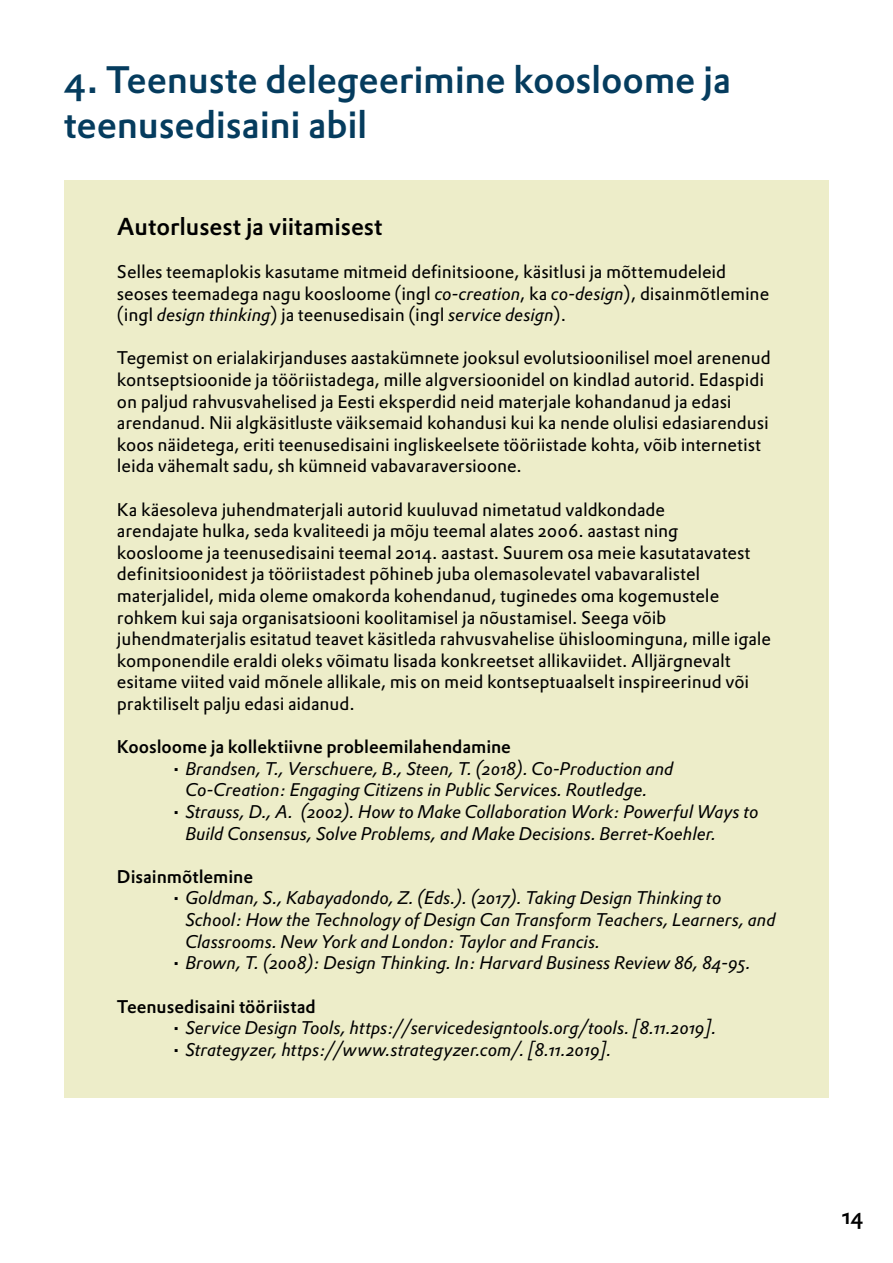
<style>
.page{position:relative;width:893px;height:1263px;background:#fff}
.page>*{position:absolute;margin:0;border:0;box-sizing:border-box;transform-origin:0 0}
.t1{font:37.5px/45px "DTL Prokyon ST Medium";letter-spacing:-.01em;color:#053c5e}
.t2{font:24px "DTL Prokyon ST Medium";letter-spacing:-.005em;color:#000}
.t3{font:22.5px "DTL Prokyon ST Medium";color:#000}
.t4{font:18px/21.6px "DTL Prokyon ST";letter-spacing:-.005em;color:#000}
.t5{font:18px/21.6px "DTL Prokyon ST Italic";letter-spacing:-.01em;color:#000}
.t6{font:18px "DTL Prokyon ST Medium";letter-spacing:-.005em;color:#000}
.s1{font-family:"DTL Prokyon ST Italic"}
</style>
<div class="page">
<div style="left:65px;top:181px;width:764px;height:917px;background:#ededc9"></div>
<h1 class="t1" style="left:64px;top:57px;width:669px">4. Teenuste delegeerimine koosloome ja teenusedisaini abil</h1>
<h2 class="t2" style="left:117px;top:210px;width:267px">Autorlusest ja viitamisest</h2>
<p class="t4" style="left:117px;top:261px;width:654px">Selles teemaplokis kasutame mitmeid definitsioone, käsitlusi ja mõttemudeleid seoses teemadega nagu koosloome (ingl <span class="s1">co-creation</span>, ka <span class="s1">co-design</span>), disainmõtlemine (ingl <span class="s1">design thinking</span>) ja teenusedisain (ingl <span class="s1">service design</span>).</p>
<p class="t4" style="left:117px;top:347px;width:655px">Tegemist on erialakirjanduses aastakümnete jooksul evolutsioonilisel moel arenenud kontseptsioonide ja tööriistadega, mille algversioonidel on kindlad autorid. Edaspidi on paljud rahvusvahelised ja Eesti eksperdid neid materjale kohandanud ja edasi arendanud. Nii algkäsitluste väiksemaid kohandusi kui ka nende olulisi edasiarendusi koos näidetega, eriti teenusedisaini ingliskeelsete tööriistade kohta, võib internetist leida vähemalt sadu, sh kümneid vabavaraversioone.</p>
<p class="t4" style="left:117px;top:498px;width:656px">Ka käesoleva juhendmaterjali autorid kuuluvad nimetatud valdkondade<br>arendajate hulka, seda kvaliteedi ja mõju teemal alates 2006. aastast ning<br>koosloome ja teenusedisaini teemal 2014. aastast. Suurem osa meie kasutatavatest definitsioonidest ja tööriistadest põhineb juba olemasolevatel vabavaralistel materjalidel, mida oleme omakorda kohendanud, tuginedes oma kogemustele rohkem kui saja organisatsiooni koolitamisel ja nõustamisel. Seega võib juhendmaterjalis esitatud teavet käsitleda rahvusvahelise ühisloominguna, mille igale komponendile eraldi oleks võimatu lisada konkreetset allikaviidet. Alljärgnevalt esitame viited vaid mõnele allikale, mis on meid kontseptuaalselt inspireerinud või praktiliselt palju edasi aidanud.</p>
<p class="t6" style="left:117px;top:735px;width:396px">Koosloome ja kollektiivne probleemilahendamine</p>
<p class="t5" style="left:185px;top:757px;width:490px;text-indent:-14px">• Brandsen, T., Verschuere, B., Steen, T. (2018). Co-Production and<br>Co-Creation: Engaging Citizens in Public Services. Routledge.</p>
<p class="t5" style="left:185px;top:801px;width:575px;text-indent:-14px">• Strauss, D., A. (2002). How to Make Collaboration Work: Powerful Ways to<br>Build Consensus, Solve Problems, and Make Decisions. Berret-Koehler.</p>
<p class="t6" style="left:117px;top:864px;width:138px">Disainmõtlemine</p>
<p class="t5" style="left:185px;top:887px;width:592px;text-indent:-14px">• Goldman, S., Kabayadondo, Z. (Eds.). (2017). Taking Design Thinking to<br>School: How the Technology of Design Can Transform Teachers, Learners, and<br>Classrooms. New York and London: Taylor and Francis.</p>
<p class="t5" style="left:171px;top:952px;width:581px">• Brown, T. (2008): Design Thinking. In: Harvard Business Review 86, 84-95.</p>
<p class="t6" style="left:117px;top:994px;width:201px">Teenusedisaini tööriistad</p>
<p class="t5" style="left:171px;top:1017px;width:547px">• Service Design Tools, https://servicedesigntools.org/tools. [8.11.2019].</p>
<p class="t5" style="left:171px;top:1038px;width:442px">• Strategyzer, https://www.strategyzer.com/. [8.11.2019].</p>
<p class="t3" style="left:842px;top:1201px;width:23px">14</p>
</div>
